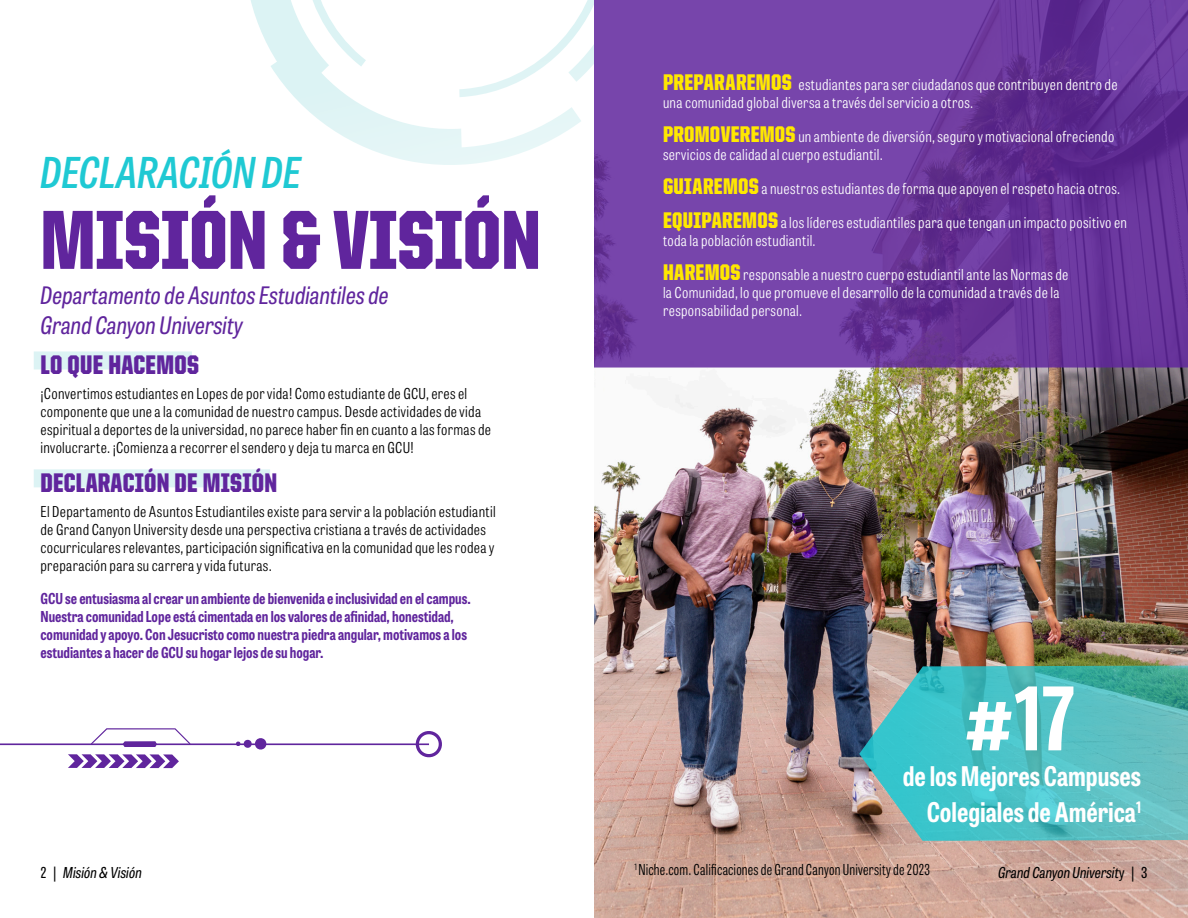
<style>
.page{position:relative;width:1188px;height:918px;background:#fff}
.page>*{position:absolute;margin:0;border:0;box-sizing:border-box;transform-origin:0 0}
.t1{font:700 87px "Tablet Gothic Condensed";color:#fff}
.t2{font:900 84px "United Sans Cond";color:#60259d}
.t3{font:italic 600 42.3px "Tablet Gothic Condensed";color:#1fc9d3}
.t4{font:700 27px/35.5px "Tablet Gothic Condensed";color:#fff;text-align:right}
.t5{font:900 27px "United Sans Cond";letter-spacing:.01em;color:#60259d}
.t6{font:italic 24px/30px "Tablet Gothic Condensed";color:#60259d}
.t7{font:300 15px/18px "Tablet Gothic Condensed";letter-spacing:.02em;color:#000}
.t8{font:300 15px/18px "Tablet Gothic Condensed";letter-spacing:.02em;color:#fff}
.t9{font:700 15px/18px "Tablet Gothic Condensed";color:#60259d}
.t10{font:300 15px "Tablet Gothic Compressed";letter-spacing:.015em;color:#000}
.t11{font:italic 15px "Tablet Gothic Condensed";color:#000}
.t12{font:300 8.7px "Tablet Gothic Compressed";color:#000}
.s1{font-family:"United Sans Cond";font-weight:900;font-size:22.8px;color:#ffe800}
.s2{font-style:normal}
</style>
<div class="page">
<div style="left:34px;top:351px;width:158px;height:18px;background:#dcf3f4"></div>
<div style="left:34px;top:469px;width:236px;height:18px;background:#dcf3f4"></div>
<svg style="left:251px;top:0;width:343px;height:165px"></svg>
<svg style="left:416px;top:731px;width:26px;height:27px"></svg>
<svg style="left:236px;top:738px;width:31px;height:12px"></svg>
<svg style="left:91px;top:728px;width:100px;height:19px"></svg>
<svg style="left:68px;top:754px;width:111px;height:14px"></svg>
<hr style="left:0;top:743px;width:429px;height:2px;background:#60259d">
<img style="left:594px;top:368px;width:594px;height:550px">
<svg style="left:594px;top:0;width:594px;height:368px;background:#6e3ca1"></svg>
<svg style="left:859px;top:665px;width:329px;height:176px;background:#55b8ba"></svg>
<h3 class="t3" style="left:40px;top:142px;width:262px">DECLARACIÓN DE</h3>
<h2 class="t2" style="left:40px;top:195px;width:502px">MISIÓN &amp; VISIÓN</h2>
<h3 class="t6" style="left:40px;top:279px;width:350px">Departamento de Asuntos Estudiantiles de<br>Grand Canyon University</h3>
<h3 class="t5" style="left:40px;top:351px;width:160px">LO QUE HACEMOS</h3>
<p class="t7" style="left:40px;top:384px;width:452px">¡Convertimos estudiantes en Lopes de por vida! Como estudiante de GCU, eres el componente que une a la comunidad de nuestro campus. Desde actividades de vida espiritual a deportes de la universidad, no parece haber fin en cuanto a las formas de involucrarte. ¡Comienza a recorrer el sendero y deja tu marca en GCU!</p>
<h3 class="t5" style="left:40px;top:468px;width:238px">DECLARACIÓN DE MISIÓN</h3>
<p class="t7" style="left:40px;top:502px;width:457px">El Departamento de Asuntos Estudiantiles existe para servir a la población estudiantil de Grand Canyon University desde una perspectiva cristiana a través de actividades cocurriculares relevantes, participación significativa en la comunidad que les rodea y preparación para su carrera y vida futuras.</p>
<p class="t9" style="left:40px;top:589px;width:432px">GCU se entusiasma al crear un ambiente de bienvenida e inclusividad en el campus.<br>Nuestra comunidad Lope está cimentada en los valores de afinidad, honestidad, comunidad y apoyo. Con Jesucristo como nuestra piedra angular, motivamos a los estudiantes a hacer de GCU su hogar lejos de su hogar.</p>
<p class="t8" style="left:663px;top:75px;width:456px"><span class="s1">PREPARAREMOS</span> estudiantes para ser ciudadanos que contribuyen dentro de una comunidad global diversa a través del servicio a otros.</p>
<p class="t8" style="left:663px;top:127px;width:453px"><span class="s1">PROMOVEREMOS</span> un ambiente de diversión, seguro y motivacional ofreciendo servicios de calidad al cuerpo estudiantil.</p>
<p class="t8" style="left:663px;top:179px;width:459px"><span class="s1">GUIAREMOS</span> a nuestros estudiantes de forma que apoyen el respeto hacia otros.</p>
<p class="t8" style="left:663px;top:213px;width:466px"><span class="s1">EQUIPAREMOS</span> a los líderes estudiantiles para que tengan un impacto positivo en toda la población estudiantil.</p>
<p class="t8" style="left:663px;top:265px;width:407px"><span class="s1">HAREMOS</span> responsable a nuestro cuerpo estudiantil ante las Normas de la Comunidad, lo que promueve el desarrollo de la comunidad a través de la responsabilidad personal.</p>
<h1 class="t1" style="left:964px;top:659px;width:112px">#17</h1>
<h3 class="t4" style="left:903px;top:757px;width:240px">de los Mejores Campuses<br>Colegiales de América<sup>1</sup></h3>
<p class="t12" style="left:634px;top:861px;width:4px">1</p>
<p class="t11" style="left:40px;top:861px;width:103px"><span class="s2">2 |</span> Misión &amp; Visión</p>
<p class="t10" style="left:638px;top:860px;width:293px">Niche.com. Calificaciones de Grand Canyon University de 2023</p>
<p class="t11" style="left:998px;top:861px;width:151px">Grand Canyon Universit<span class="s2">y | 3</span></p>
</div>
